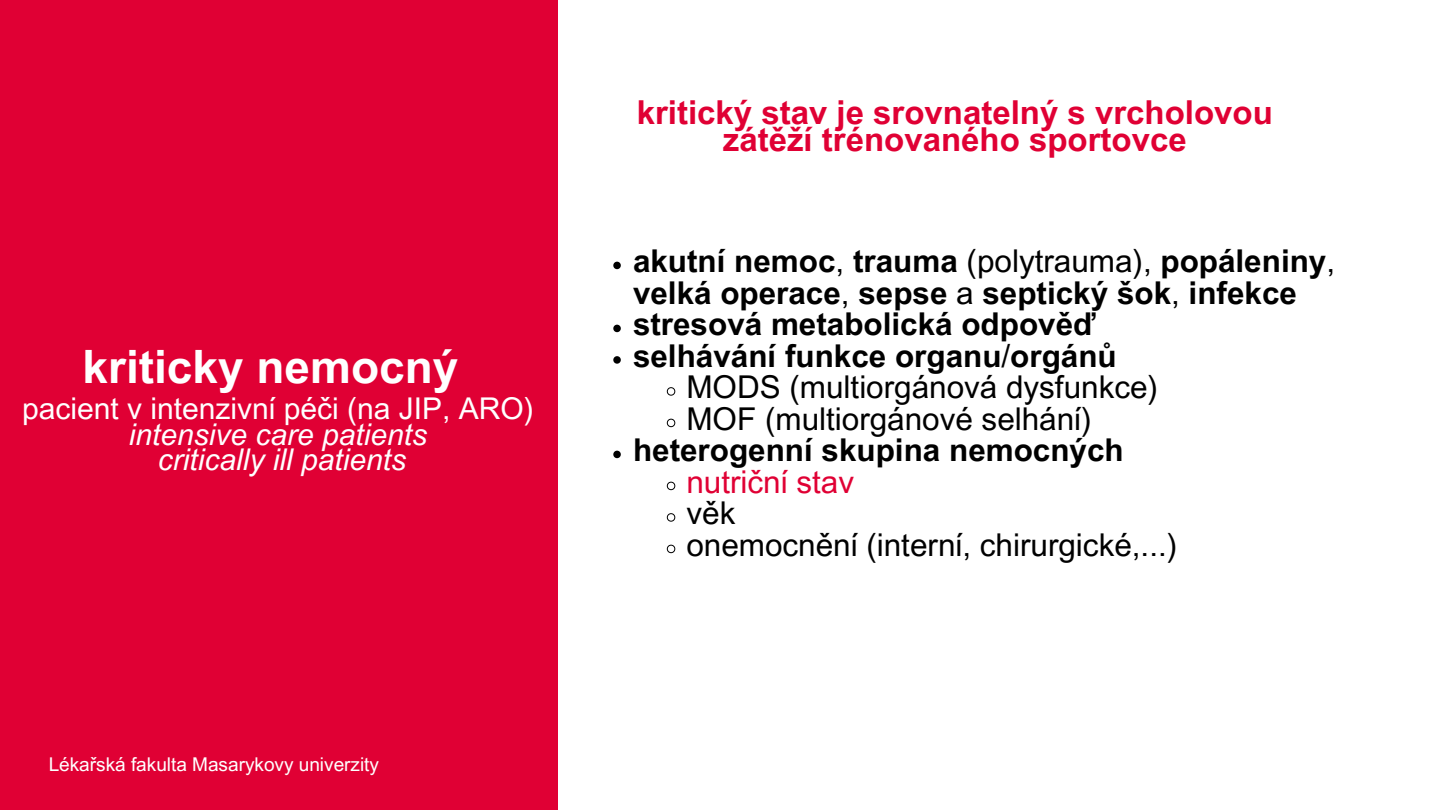
<style>
.page{position:relative;width:1440px;height:810px;background:#fff}
.page>*{position:absolute;margin:0;border:0;box-sizing:border-box;transform-origin:0 0}
.t1{font:700 46px "Arial MT Pro";color:#fff}
.t2{font:700 33px/27px "Arial MT Pro";color:#e00034;text-align:center}
.t3{font:700 31.4px/31.5px "Arial MT Pro";color:#000}
.t4{font:31.4px "Arial MT Pro";color:#000}
.t5{font:31.4px "Arial MT Pro";color:#e00034}
.t6{font:italic 30px "Arial MT Pro";color:#fff}
.t7{font:30px "Arial MT Pro";color:#fff}
.t8{font:19px "Arial MT Pro";color:#fff}
.s1{font-weight:400}
</style>
<div class="page">
<div style="left:0;top:0;width:557px;height:810px;background:#e00034"></div>
<svg style="left:613px;top:262px;width:8px;height:7px"></svg>
<svg style="left:613px;top:325px;width:8px;height:7px"></svg>
<svg style="left:613px;top:356px;width:8px;height:8px"></svg>
<svg style="left:666px;top:387px;width:10px;height:9px"></svg>
<svg style="left:666px;top:418px;width:10px;height:10px"></svg>
<svg style="left:613px;top:451px;width:8px;height:7px"></svg>
<svg style="left:666px;top:481px;width:10px;height:10px"></svg>
<svg style="left:666px;top:513px;width:10px;height:9px"></svg>
<svg style="left:666px;top:544px;width:10px;height:10px"></svg>
<p class="t1" style="left:83px;top:350px;width:377px">kriticky nemocný</p>
<p class="t7" style="left:22px;top:398px;width:513px">pacient v intenzivní péči (na JIP, ARO)</p>
<p class="t6" style="left:129px;top:423px;width:300px">intensive care patients</p>
<p class="t6" style="left:158px;top:449px;width:250px">critically ill patients</p>
<p class="t8" style="left:49px;top:757px;width:332px">Lékařská fakulta Masarykovy univerzity</p>
<p class="t2" style="left:637px;top:103px;width:638px">kritický stav je srovnatelný s vrcholovou zátěží trénovaného sportovce</p>
<p class="t3" style="left:633px;top:249px;width:704px">akutní nemoc<span class="s1">,</span> trauma <span class="s1">(polytrauma),</span> popáleniny<span class="s1">, </span>velká operace<span class="s1">,</span> sepse <span class="s1">a</span> septický šok<span class="s1">,</span> infekce</p>
<p class="t3" style="left:633px;top:312px;width:464px">stresová metabolická odpověď</p>
<p class="t3" style="left:633px;top:344px;width:485px">selhávání funkce organu<span class="s1">/</span>orgánů</p>
<p class="t4" style="left:686px;top:375px;width:473px">MODS (multiorgánová dysfunkce)</p>
<p class="t4" style="left:686px;top:407px;width:407px">MOF (multiorgánové selhání)</p>
<p class="t3" style="left:633px;top:438px;width:492px">heterogenní skupina nemocných</p>
<p class="t5" style="left:686px;top:470px;width:169px">nutriční stav</p>
<p class="t4" style="left:686px;top:501px;width:50px">věk</p>
<p class="t4" style="left:686px;top:533px;width:492px">onemocnění (interní, chirurgické,...)</p>
</div>
